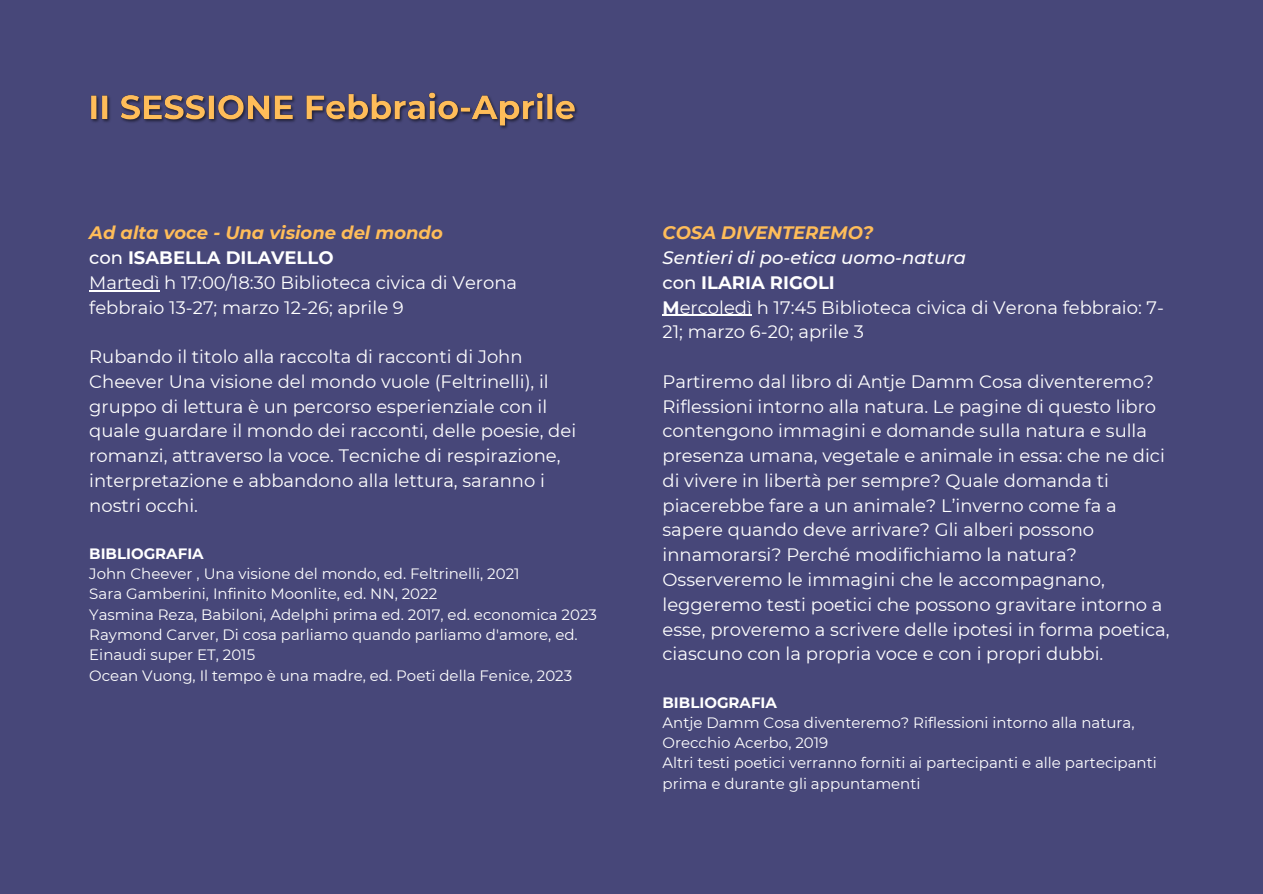
<style>
.page{position:relative;width:1263px;height:894px;background:#fff}
.page>*{position:absolute;margin:0;border:0;box-sizing:border-box;transform-origin:0 0}
.t1{font:18px/24.8px "Montserrat";color:#fff}
.t2{font:italic 700 18px "Montserrat";color:#ffbd59}
.t3{font:700 18px "Montserrat";color:#fff}
.t4{font:italic 500 18px "Montserrat";color:#fff}
.t5{font:15px/20.2px "Montserrat";color:#fff}
.t6{font:700 15px "Montserrat";color:#fff}
.s1{font-weight:500}
.s2{font-weight:700}
</style>
<div class="page">
<div style="left:0;top:0;width:1263px;height:893px;background:#474779"></div>
<hr style="left:89px;top:290px;width:71px;height:1px;background:#fff">
<svg style="left:662px;top:314px;width:18px;height:2px"></svg>
<hr style="left:680px;top:314px;width:72px;height:2px;background:#fff">
<img style="left:91px;top:92px;width:487px;height:37px">
<p class="t2" style="left:89px;top:222px;width:355px">Ad alta voce - Una visione del mondo</p>
<p class="t3" style="left:89px;top:246px;width:246px"><span class="s1">con</span> ISABELLA DILAVELLO</p>
<p class="t1" style="left:89px;top:270px;width:429px">Martedì h 17:00/18:30 Biblioteca civica di Verona</p>
<p class="t1" style="left:89px;top:294px;width:316px">febbraio 13-27; marzo 12-26; aprile 9</p>
<p class="t1" style="left:89px;top:344px;width:488px">Rubando il titolo alla raccolta di racconti di John Cheever Una visione del mondo vuole (Feltrinelli), il gruppo di lettura è un percorso esperienziale con il quale guardare il mondo dei racconti, delle poesie, dei romanzi, attraverso la voce. Tecniche di respirazione, interpretazione e abbandono alla lettura, saranno i nostri occhi.</p>
<p class="t6" style="left:89px;top:544px;width:116px">BIBLIOGRAFIA</p>
<p class="t5" style="left:89px;top:563px;width:432px">John Cheever , Una visione del mondo, ed. Feltrinelli, 2021</p>
<p class="t5" style="left:89px;top:583px;width:349px">Sara Gamberini, Infinito Moonlite, ed. NN, 2022</p>
<p class="t5" style="left:89px;top:604px;width:509px">Yasmina Reza, Babiloni, Adelphi prima ed. 2017, ed. economica 2023</p>
<p class="t5" style="left:89px;top:624px;width:490px">Raymond Carver, Di cosa parliamo quando parliamo d'amore, ed.<br>Einaudi super ET, 2015</p>
<p class="t5" style="left:89px;top:664px;width:484px">Ocean Vuong, Il tempo è una madre, ed. Poeti della Fenice, 2023</p>
<p class="t2" style="left:662px;top:222px;width:213px">COSA DIVENTEREMO?</p>
<p class="t4" style="left:662px;top:246px;width:305px">Sentieri di po-etica uomo-natura</p>
<p class="t3" style="left:662px;top:271px;width:174px"><span class="s1">con</span> ILARIA RIGOLI</p>
<p class="t1" style="left:662px;top:294px;width:503px"><span class="s2">M</span>ercoledì h 17:45 Biblioteca civica di Verona febbraio: 7-<br>21; marzo 6-20; aprile 3</p>
<p class="t1" style="left:662px;top:369px;width:509px">Partiremo dal libro di Antje Damm Cosa diventeremo?<br>Riflessioni intorno alla natura. Le pagine di questo libro contengono immagini e domande sulla natura e sulla presenza umana, vegetale e animale in essa: che ne dici di vivere in libertà per sempre? Quale domanda ti piacerebbe fare a un animale? L’inverno come fa a sapere quando deve arrivare? Gli alberi possono innamorarsi? Perché modifichiamo la natura?<br>Osserveremo le immagini che le accompagnano, leggeremo testi poetici che possono gravitare intorno a esse, proveremo a scrivere delle ipotesi in forma poetica, ciascuno con la propria voce e con i propri dubbi.</p>
<p class="t6" style="left:662px;top:692px;width:116px">BIBLIOGRAFIA</p>
<p class="t5" style="left:662px;top:712px;width:474px">Antje Damm Cosa diventeremo? Riflessioni intorno alla natura,<br>Orecchio Acerbo, 2019</p>
<p class="t5" style="left:662px;top:752px;width:496px">Altri testi poetici verranno forniti ai partecipanti e alle partecipanti prima e durante gli appuntamenti</p>
</div>
